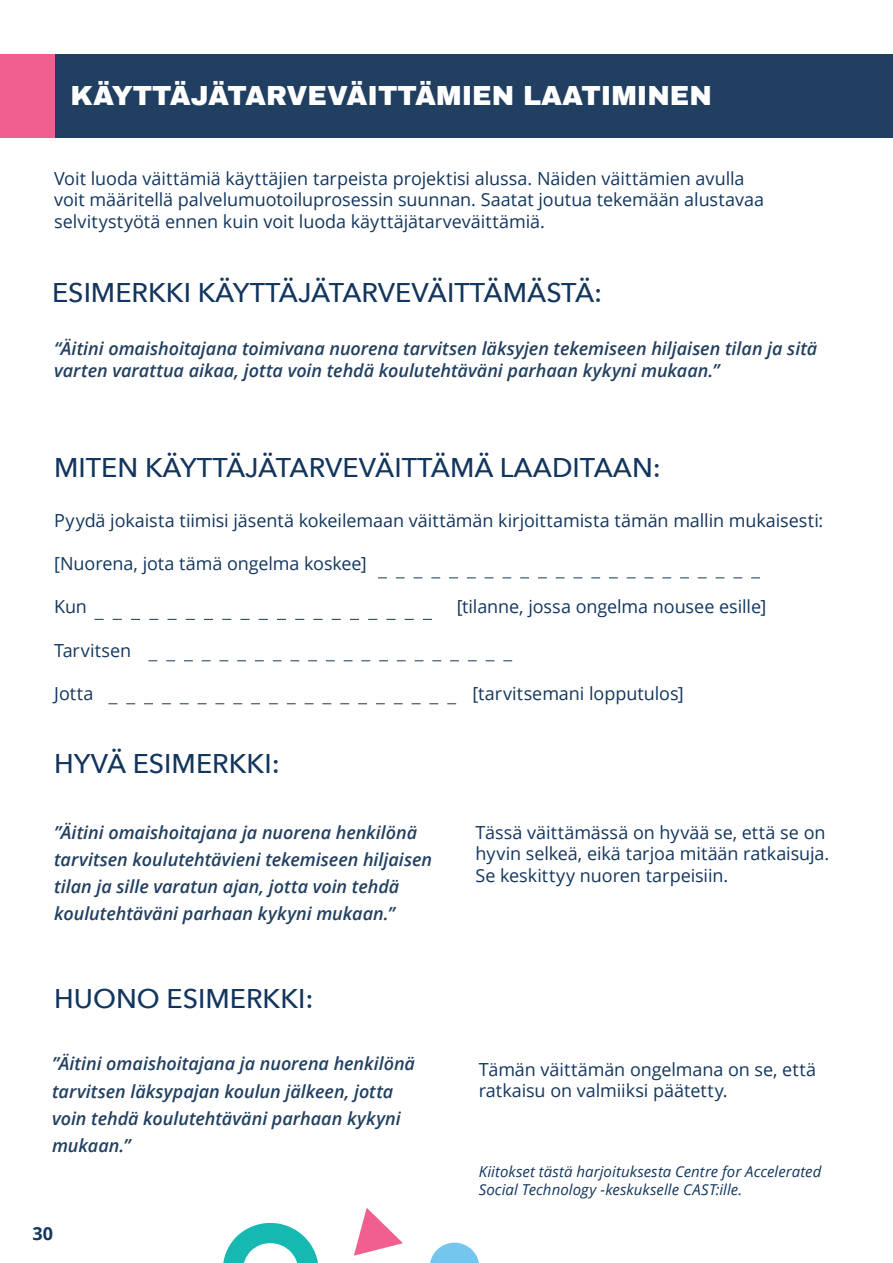
<style>
.page{position:relative;width:893px;height:1263px;background:#fff}
.page>*{position:absolute;margin:0;border:0;box-sizing:border-box;transform-origin:0 0}
.t1{font:500 27px "Avenir Next";color:#13365e}
.t2{font:900 27px "Archivo";color:#fff}
.t3{font:18px/21.6px "Open Sans";letter-spacing:-.005em;color:#13365e}
.t4{font:italic 600 18px/27px "Open Sans";color:#213f60}
.t5{font:700 18px "Open Sans";color:#15365c}
.t6{font:italic 15px/18px "Open Sans";letter-spacing:.005em;color:#13365e}
</style>
<div class="page">
<svg style="left:354px;top:1208px;width:49px;height:48px"></svg>
<div style="left:0;top:54px;width:893px;height:84px;background:#213f60"></div>
<div style="left:0;top:54px;width:54px;height:84px;background:#f05f8f"></div>
<svg style="left:378px;top:577px;width:382px;height:1px"></svg>
<svg style="left:94px;top:619px;width:338px;height:1px"></svg>
<svg style="left:148px;top:660px;width:364px;height:1px"></svg>
<svg style="left:108px;top:703px;width:348px;height:1px"></svg>
<svg style="left:223px;top:1222px;width:95px;height:41px"></svg>
<svg style="left:430px;top:1242px;width:49px;height:21px"></svg>
<h1 class="t2" style="left:71px;top:79px;width:643px">KÄYTTÄJÄTARVEVÄITTÄMIEN LAATIMINEN</h1>
<p class="t3" style="left:54px;top:167px;width:711px">Voit luoda väittämiä käyttäjien tarpeista projektisi alussa. Näiden väittämien avulla voit määritellä palvelumuotoiluprosessin suunnan. Saatat joutua tekemään alustavaa selvitystyötä ennen kuin voit luoda käyttäjätarveväittämiä.</p>
<h1 class="t1" style="left:52px;top:270px;width:552px">ESIMERKKI KÄYTTÄJÄTARVEVÄITTÄMÄSTÄ:</h1>
<p class="t4" style="left:54px;top:337px;width:765px;line-height:21.6px">“Äitini omaishoitajana toimivana nuorena tarvitsen läksyjen tekemiseen hiljaisen tilan ja sitä varten varattua aikaa, jotta voin tehdä koulutehtäväni parhaan kykyni mukaan.”</p>
<h1 class="t1" style="left:54px;top:445px;width:608px">MITEN KÄYTTÄJÄTARVEVÄITTÄMÄ LAADITAAN:</h1>
<p class="t3" style="left:54px;top:509px;width:771px">Pyydä jokaista tiimisi jäsentä kokeilemaan väittämän kirjoittamista tämän mallin mukaisesti:</p>
<p class="t3" style="left:54px;top:552px;width:314px">[Nuorena, jota tämä ongelma koskee]</p>
<p class="t3" style="left:54px;top:596px;width:34px">Kun</p>
<p class="t3" style="left:457px;top:596px;width:311px">[tilanne, jossa ongelma nousee esille]</p>
<p class="t3" style="left:54px;top:639px;width:78px">Tarvitsen</p>
<p class="t3" style="left:54px;top:682px;width:41px">Jotta</p>
<p class="t3" style="left:472px;top:682px;width:213px">[tarvitsemani lopputulos]</p>
<h1 class="t1" style="left:54px;top:741px;width:227px">HYVÄ ESIMERKKI:</h1>
<p class="t4" style="left:54px;top:818px;width:379px">”Äitini omaishoitajana ja nuorena henkilönä tarvitsen koulutehtävieni tekemiseen hiljaisen tilan ja sille varatun ajan, jotta voin tehdä koulutehtäväni parhaan kykyni mukaan.”</p>
<p class="t3" style="left:475px;top:821px;width:355px">Tässä väittämässä on hyvää se, että se on hyvin selkeä, eikä tarjoa mitään ratkaisuja.<br>Se keskittyy nuoren tarpeisiin.</p>
<h1 class="t1" style="left:54px;top:976px;width:261px">HUONO ESIMERKKI:</h1>
<p class="t4" style="left:52px;top:1050px;width:364px">”Äitini omaishoitajana ja nuorena henkilönä tarvitsen läksypajan koulun jälkeen, jotta voin tehdä koulutehtäväni parhaan kykyni mukaan.”</p>
<p class="t3" style="left:479px;top:1058px;width:339px">Tämän väittämän ongelmana on se, että ratkaisu on valmiiksi päätetty.</p>
<p class="t6" style="left:479px;top:1162px;width:344px">Kiitokset tästä harjoituksesta Centre for Accelerated<br>Social Technology -keskukselle CAST:ille.</p>
<p class="t5" style="left:32px;top:1221px;width:22px">30</p>
</div>
